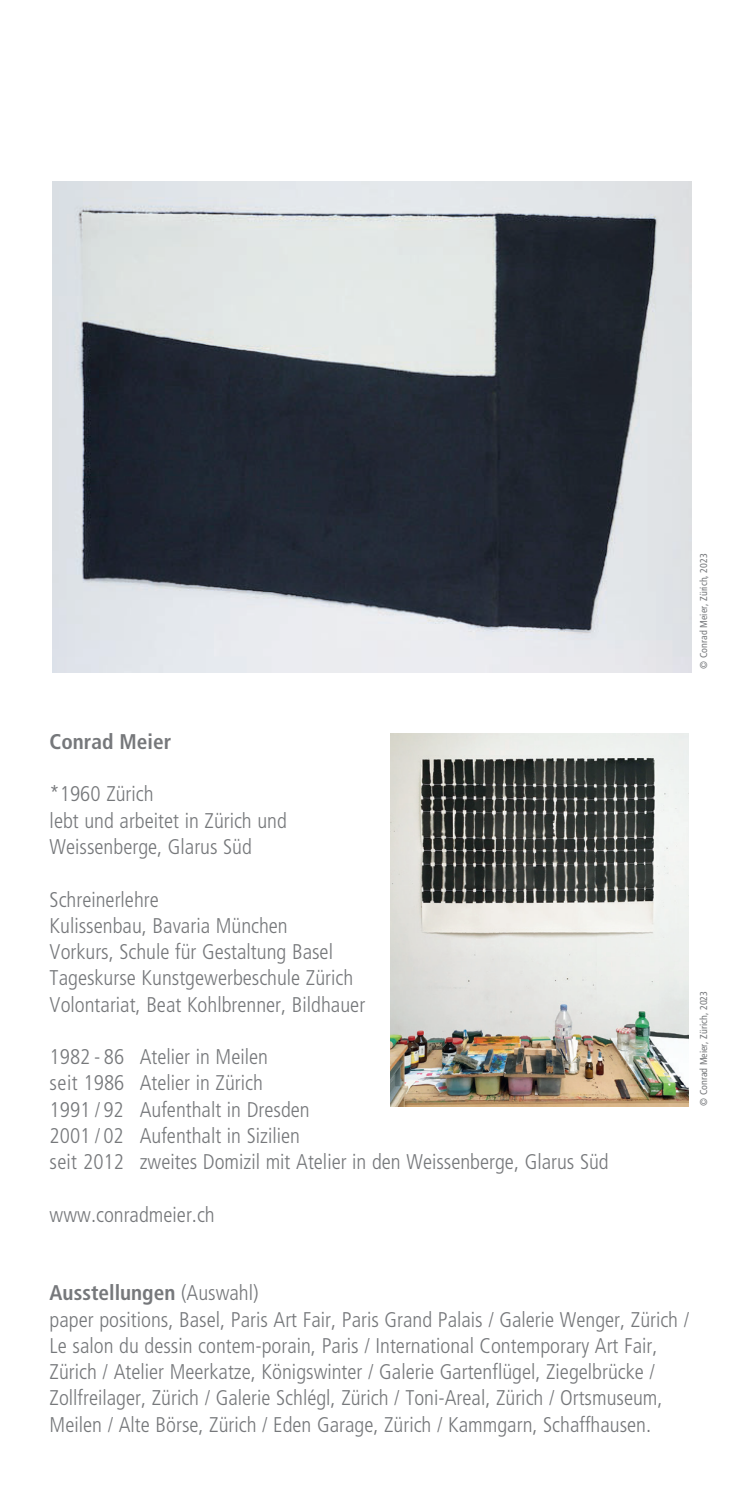
<style>
.page{position:relative;width:745px;height:1489px;background:#fff}
.page>*{position:absolute;margin:0;border:0;box-sizing:border-box;transform-origin:0 0}
.t1{font:300 condensed 21.25px/26.2px "Frutiger";color:#76787b}
.t2{font:700 condensed 21.25px "Frutiger";color:#76787b}
.t3{font:condensed 10px "Frutiger";color:#76787b}
.s1{font-weight:700}
</style>
<div class="page">
<img style="left:390px;top:733px;width:298px;height:373px">
<img style="left:52px;top:182px;width:638px;height:490px">
<p class="t3" style="left:697px;top:668px;width:117px;rotate:-90deg">© Conrad Meier, Zürich, 2023</p>
<p class="t2" style="left:50px;top:729px;width:123px">Conrad Meier</p>
<p class="t1" style="left:50px;top:781px;width:239px">*1960 Zürich<br>lebt und arbeitet in Zürich und<br>Weissenberge, Glarus Süd</p>
<p class="t1" style="left:50px;top:886px;width:317px">Schreinerlehre<br>Kulissenbau, Bavaria München<br>Vorkurs, Schule für Gestaltung Basel Tageskurse Kunstgewerbeschule Zürich Volontariat, Beat Kohlbrenner, Bildhauer</p>
<p class="t1" style="left:50px;top:1043px;width:560px">1982 - 86 Atelier in Meilen<br>seit 1986 Atelier in Zürich<br>1991 / 92 Aufenthalt in Dresden<br>2001 / 02 Aufenthalt in Sizilien<br>seit 2012 zweites Domizil mit Atelier in den Weissenberge, Glarus Süd</p>
<p class="t1" style="left:50px;top:1201px;width:166px">www.conradmeier.ch</p>
<p class="t3" style="left:697px;top:1106px;width:117px;rotate:-90deg">© Conrad Meier, Zürich, 2023</p>
<p class="t1" style="left:50px;top:1280px;width:640px"><span class="s1">Ausstellungen</span> (Auswahl)<br>paper positions, Basel, Paris Art Fair, Paris Grand Palais / Galerie Wenger, Zürich / Le salon du dessin contem-porain, Paris / International Contemporary Art Fair, Zürich / Atelier Meerkatze, Königswinter / Galerie Gartenflügel, Ziegelbrücke / Zollfreilager, Zürich / Galerie Schlégl, Zürich / Toni-Areal, Zürich / Ortsmuseum, Meilen / Alte Börse, Zürich / Eden Garage, Zürich / Kammgarn, Schaffhausen.</p>
</div>
